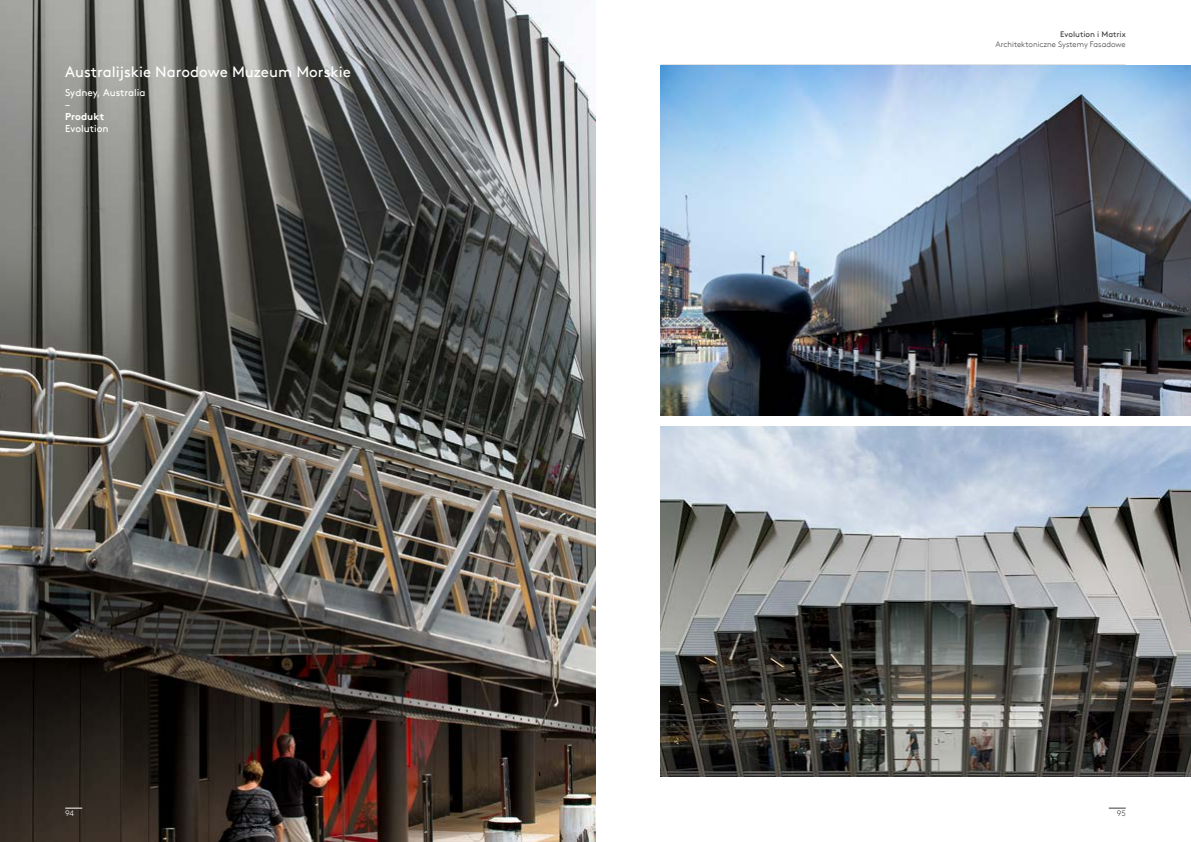
<style>
.page{position:relative;width:1191px;height:842px;background:#fff}
.page>*{position:absolute;margin:0;border:0;box-sizing:border-box;transform-origin:0 0}
.t1{font:15px "Kingspan Brown TT";color:#fff}
.t2{font:10px/12px "Kingspan Brown TT";color:#fff}
.t3{font:700 10px "Kingspan Brown TT";color:#fff}
.t4{font:300 8px "Kingspan Brown TT";color:#3c3c3b}
.t5{font:8px "Kingspan Brown TT";color:#3c3c3b}
.t6{font:300 8px "Kingspan Brown TT";color:#fff}
</style>
<div class="page">
<svg style="left:1108px;top:808px;width:17px;height:1px"></svg>
<img style="left:0;top:0;width:595px;height:842px">
<svg style="left:65px;top:808px;width:17px;height:1px"></svg>
<img style="left:660px;top:426px;width:531px;height:351px">
<img style="left:660px;top:65px;width:531px;height:351px">
<p class="t1" style="left:65px;top:60px;width:287px">Australijskie Narodowe Muzeum Morskie</p>
<p class="t2" style="left:65px;top:85px;width:82px">Sydney, Australia –</p>
<p class="t3" style="left:65px;top:108px;width:41px">Produkt</p>
<p class="t2" style="left:65px;top:121px;width:45px">Evolution</p>
<p class="t6" style="left:65px;top:807px;width:10px">94</p>
<p class="t5" style="left:1060px;top:28px;width:67px">Evolution i Matrix</p>
<p class="t4" style="left:995px;top:39px;width:132px">Architektoniczne Systemy Fasadowe</p>
<p class="t4" style="left:1116px;top:807px;width:10px">95</p>
</div>
